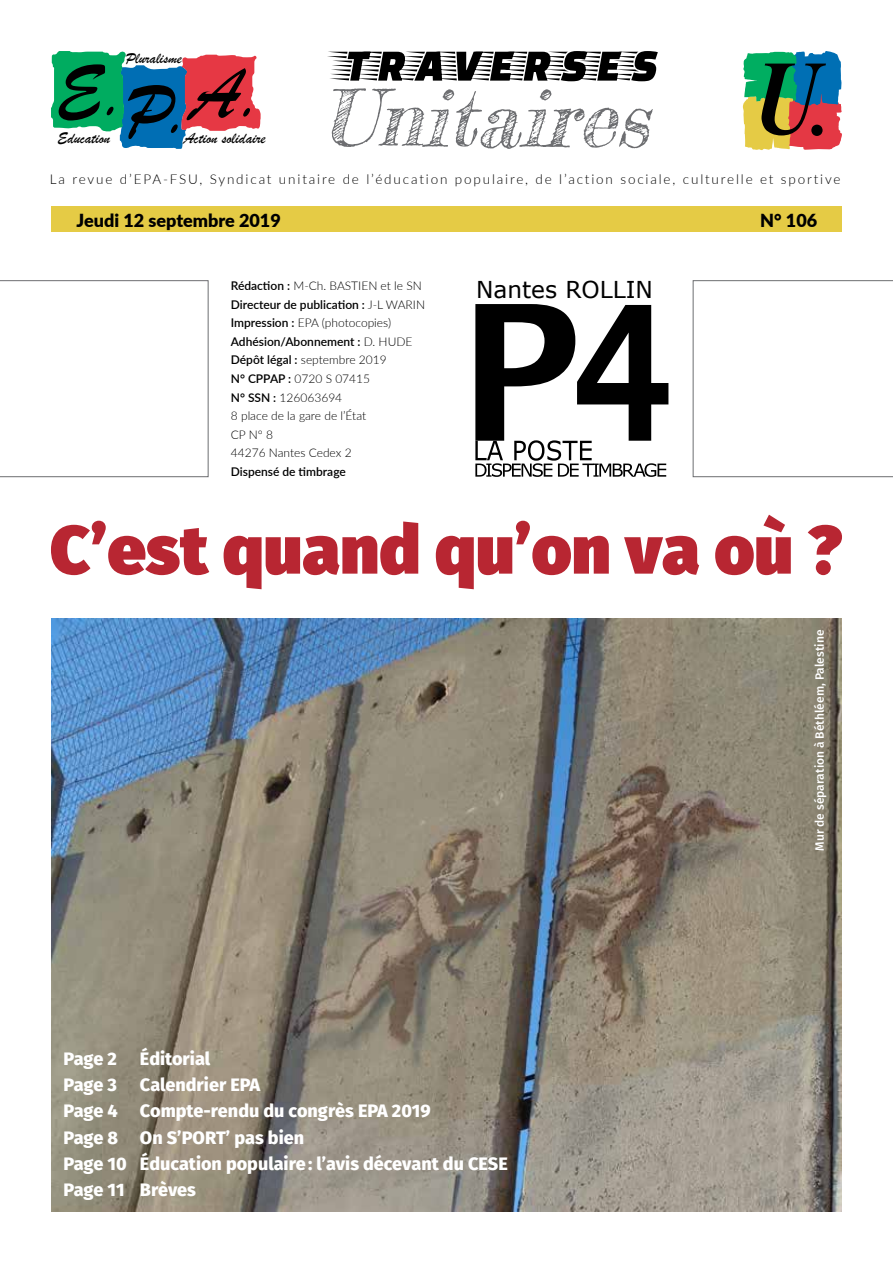
<style>
.page{position:relative;width:893px;height:1263px;background:#fff}
.page>*{position:absolute;margin:0;border:0;box-sizing:border-box;transform-origin:0 0}
.t1{font:900 67.95px "Fira Sans";letter-spacing:.005em;color:#b82632}
.t2{font:23.25px "Verdana";color:#000}
.t3{font:800 18px/26.1px "Fira Sans";color:#fff}
.t4{font:900 18px "Lato";color:#000}
.t5{font:16.05px "Brush Script";color:#000}
.t6{font:15.9px "Brush Script";color:#000}
.t7{font:300 13.5px "Lato";letter-spacing:.135em;color:#000}
.t8{font:300 12px/18.6px "Lato";color:#000}
.t9{font:500 12px "Fira Sans";color:#fff}
.t10{font:600 12px "Lato";color:#000}
.s1{font-weight:600}
</style>
<div class="page">
<svg style="left:51px;top:51px;width:210px;height:98px"></svg>
<svg style="left:743px;top:51px;width:99px;height:99px;background:#6b7965"></svg>
<svg style="left:327px;top:51px;width:331px;height:30px"></svg>
<svg style="left:331px;top:88px;width:322px;height:61px"></svg>
<svg style="left:693px;top:280px;width:200px;height:197px"></svg>
<svg style="left:0;top:280px;width:209px;height:197px"></svg>
<svg style="left:475px;top:304px;width:193px;height:173px"></svg>
<div style="left:51px;top:206px;width:791px;height:26px;background:#e5cb45"></div>
<img style="left:51px;top:618px;width:791px;height:594px">
<h3 class="t6" style="left:126px;top:49px;width:58px">Pluralisme</h3>
<h3 class="t5" style="left:57px;top:128px;width:54px">Education</h3>
<h3 class="t5" style="left:184px;top:128px;width:83px">Action solidaire</h3>
<p class="t7" style="left:50px;top:169px;width:792px">La revue d’EPA-FSU, Syndicat unitaire de l’éducation populaire, de l’action sociale, culturelle et sportive</p>
<h3 class="t4" style="left:77px;top:207px;width:206px">Jeudi 12 septembre 2019</h3>
<h3 class="t4" style="left:760px;top:207px;width:58px">N° 106</h3>
<p class="t8" style="left:231px;top:276px;width:193px"><span class="s1">Rédaction :</span> M-Ch. BASTIEN et le SN</p>
<h2 class="t2" style="left:476px;top:273px;width:178px">Nantes ROLLIN</h2>
<p class="t8" style="left:231px;top:294px;width:196px"><span class="s1">Directeur de publication :</span> J-L WARIN<br><span class="s1">Impression :</span> EPA (photocopies)<br><span class="s1">Adhésion/Abonnement :</span> D. HUDE<br><span class="s1">Dépôt légal :</span> septembre 2019<br><span class="s1">N° CPPAP :</span> 0720 S 07415<br><span class="s1">N° SSN :</span> 126063694<br>8 place de la gare de l’État<br>CP N° 8<br>44276 Nantes Cedex 2</p>
<p class="t10" style="left:231px;top:463px;width:117px">Dispensé de timbrage</p>
<h1 class="t1" style="left:50px;top:501px;width:793px">C’est quand qu’on va où ?</h1>
<h3 class="t3" style="left:63px;top:1046px;width:55px">Page 2</h3>
<h3 class="t3" style="left:140px;top:1046px;width:72px">Éditorial</h3>
<h3 class="t3" style="left:63px;top:1072px;width:55px">Page 3</h3>
<h3 class="t3" style="left:63px;top:1072px;width:446px;text-indent:77px">Calendrier EPA<br>Page 4 Compte-rendu du congrès EPA 2019<br>Page 8 On S’PORT’ pas bien<br>Page 10 Éducation populaire: l’avis décevant du CESE<br>Page 11 Brèves</h3>
<p class="t9" style="left:811px;top:851px;width:223px;rotate:-90deg">Mur de séparation à Béthléem, Palestine</p>
</div>
